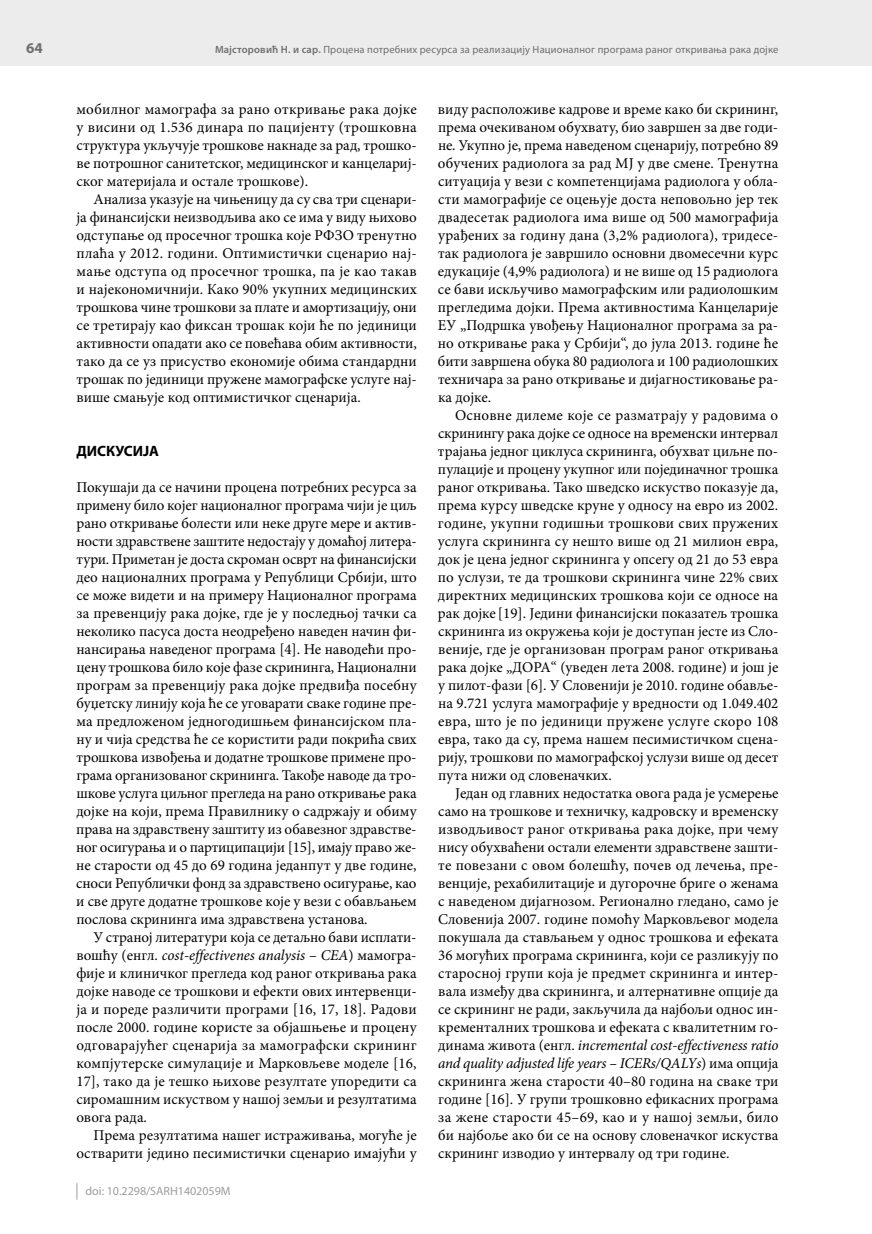
<style>
.page{position:relative;width:872px;height:1234px;background:#fff}
.page>*{position:absolute;margin:0;border:0;box-sizing:border-box;transform-origin:0 0}
.t1{font:15px/18px "Minion Pro";color:#000;text-align:justify}
.t2{font:700 15px "Myriad Pro";color:#000}
.t3{font:700 15px "Myriad Pro";color:#6f6f6e}
.t4{font:12px "Myriad Pro";color:#9c9d9d}
.t5{font:10.5px "Myriad Pro";letter-spacing:.015em;color:#6f6f6e}
.s1{font-weight:600}
.s2{font-style:italic}
</style>
<div class="page">
<div style="left:0;top:0;width:872px;height:66px;background:#ececed"></div>
<svg style="left:77px;top:1183px;width:1px;height:16px"></svg>
<p class="t3" style="left:26px;top:40px;width:18px">64</p>
<p class="t5" style="left:215px;top:44px;width:565px"><span class="s1">Мајсторовић Н. и сар.</span> Процена потребних ресурса за реализацију Националног програма раног откривања рака дојке</p>
<p class="t1" style="left:77px;top:100px;width:342px">мобилног мамографа за рано откривање рака дојке у висини од 1.536 динара по пацијенту (трошковна структура укључује трошкове накнаде за рад, трошко&shy;ве потрошног санитетског, медицинског и канцелариј&shy;ског материјала и остале трошкове).</p>
<p class="t1" style="left:76px;top:190px;width:342px;text-indent:17px">Анализа указује на чињеницу да су сва три сценари&shy;ја финансијски неизводљива ако се има у виду њихово одступање од просечног трошка које РФЗО тренутно плаћа у 2012. години. Оптимистички сценарио нај&shy;мање одступа од просечног трошка, па је као такав и најекономичнији. Како 90% укупних медицинских трошкова чине трошкови за плате и амортизацију, они се третирају као фиксан трошак који ће по јединици активности опадати ако се повећава обим активности, тако да се уз присуство економије обима стандардни трошак по јединици пружене мамографске услуге нај&shy;више смањује код оптимистичког сценарија.</p>
<p class="t2" style="left:76px;top:442px;width:84px">ДИСКУСИЈА</p>
<p class="t1" style="left:76px;top:478px;width:342px">Покушаји да се начини процена потребних ресурса за примену било којег националног програма чији је циљ рано откривање болести или неке друге мере и актив&shy;ности здравствене заштите недостају у домаћој литера&shy;тури. Приметан је доста скроман осврт на финансијски део националних програма у Републици Србији, што се може видети и на примеру Националног програма за превенцију рака дојке, где је у последњој тачки са неколико пасуса доста неодређено наведен начин фи&shy;нансирања наведеног програма [4]. Не наводећи про&shy;цену трошкова било које фазе скрининга, Национални програм за превенцију рака дојке предвиђа посебну буџетску линију која ће се уговарати сваке године пре&shy;ма предложеном једногодишњем финансијском пла&shy;ну и чија средства ће се користити ради покрића свих трошкова извођења и додатне трошкове примене про&shy;грама организованог скрининга. Такође наводе да тро&shy;шкове услуга циљног прегледа на рано откривање рака дојке на који, према Правилнику о садржају и обиму права на здравствену заштиту из обавезног здравстве&shy;ног осигурања и о партиципацији [15], имају право же&shy;не старости од 45 до 69 година једанпут у две године, сноси Републички фонд за здравствено осигурање, као и све друге додатне трошкове које у вези с обављањем послова скрининга има здравствена установа.</p>
<p class="t1" style="left:76px;top:928px;width:342px;text-indent:17px">У страној литератури која се детаљно бави исплати&shy;вошћу (енгл. <span class="s2">cost-effectivenes analysis</span> – <span class="s2">CEA</span>) мамогра&shy;фије и клиничког прегледа код раног откривања рака дојке наводе се трошкови и ефекти ових интервенци&shy;ја и пореде различити програми [16, 17, 18]. Радови после 2000. године користе за објашњење и процену одговарајућег сценарија за мамографски скрининг компјутерске симулације и Марковљеве моделе [16, 17], тако да је тешко њихове резултате упоредити са сиромашним искуством у нашој земљи и резултатима овога рада.</p>
<p class="t1" style="left:76px;top:1126px;width:342px;text-align:right">Према резултатима нашег истраживања, могуће је остварити једино песимистички сценарио имајући у</p>
<p class="t4" style="left:86px;top:1184px;width:147px">doi: 10.2298/SARH1402059M</p>
<p class="t1" style="left:438px;top:100px;width:342px">виду расположиве кадрове и време како би скрининг, према очекиваном обухвату, био завршен за две годи&shy;не. Укупно је, према наведеном сценарију, потребно 89 обучених радиолога за рад МЈ у две смене. Тренутна ситуација у вези с компетенцијама радиолога у обла&shy;сти мамографије се оцењује доста неповољно јер тек двадесетак радиолога има више од 500 мамографија урађених за годину дана (3,2% радиолога), тридесе&shy;так радиолога је завршило основни двомесечни курс едукације (4,9% радиолога) и не више од 15 радиолога се бави искључиво мамографским или радиолошким прегледима дојки. Према активностима Канцеларије ЕУ „Подршка увођењу Националног програма за ра&shy;но откривање рака у Србији“, до јула 2013. године ће бити завршена обука 80 радиолога и 100 радиолошких техничара за рано откривање и дијагностиковање ра&shy;ка дојке.</p>
<p class="t1" style="left:438px;top:406px;width:342px;text-indent:17px">Основне дилеме које се разматрају у радовима о скринингу рака дојке се односе на временски интервал трајања једног циклуса скрининга, обухват циљне по&shy;пулације и процену укупног или појединачног трошка раног откривања. Тако шведско искуство показује да, према курсу шведске круне у односу на евро из 2002. године, укупни годишњи трошкови свих пружених услуга скрининга су нешто више од 21 милион евра, док је цена једног скрининга у опсегу од 21 до 53 евра по услузи, те да трошкови скрининга чине 22% свих директних медицинских трошкова који се односе на рак дојке [19]. Једини финансијски показатељ трошка скрининга из окружења који је доступан јесте из Сло&shy;веније, где је организован програм раног откривања рака дојке „ДОРА“ (уведен лета 2008. године) и још је у пилот-фази [6]. У Словенији је 2010. године обавље&shy;на 9.721 услуга мамографије у вредности од 1.049.402 евра, што је по јединици пружене услуге скоро 108 евра, тако да су, према нашем песимистичком сцена&shy;рију, трошкови по мамографској услузи више од десет пута нижи од словеначких.</p>
<p class="t1" style="left:438px;top:784px;width:342px;text-indent:17px">Један од главних недостатка овога рада је усмерење само на трошкове и техничку, кадровску и временску изводљивост раног откривања рака дојке, при чему нису обухваћени остали елементи здравствене зашти&shy;те повезани с овом болешћу, почев од лечења, пре&shy;венције, рехабилитације и дугорочне бриге о женама с наведеном дијагнозом. Регионално гледано, само је Словенија 2007. године помоћу Марковљевог модела покушала да стављањем у однос трошкова и ефеката 36 могућих програма скрининга, који се разликују по старосној групи која је предмет скрининга и интер&shy;вала између два скрининга, и алтернативне опције да се скрининг не ради, закључила да најбољи однос ин&shy;кременталних трошкова и ефеката с квалитетним го&shy;динама живота (енгл. <span class="s2">incremental cost-effectiveness ratio and quality adjusted life years – ICERs/QALYs</span>) има опција скрининга жена старости 40–80 година на сваке три године [16]. У групи трошковно ефикасних програма за жене старости 45–69, као и у нашој земљи, било би најбоље ако би се на основу словеначког искуства скрининг изводио у интервалу од три године.</p>
</div>
